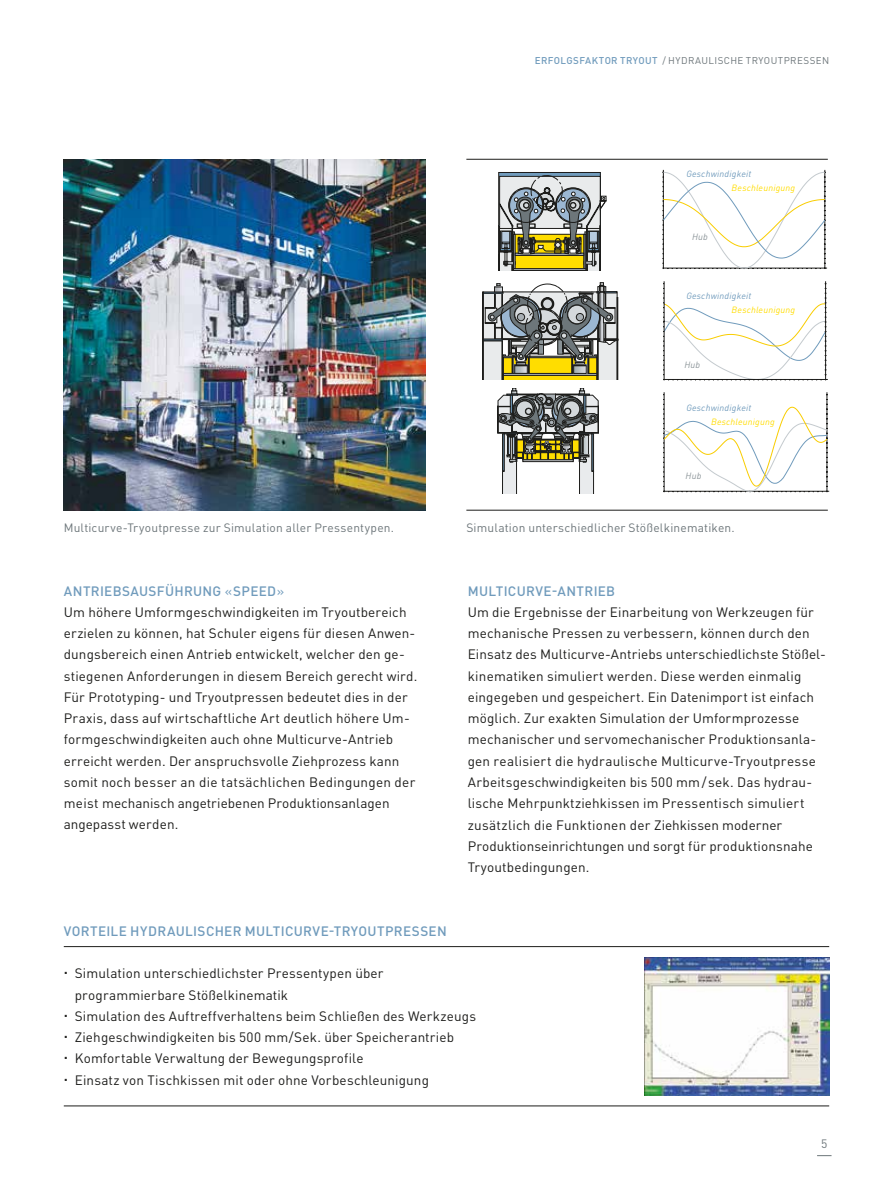
<style>
.page{position:relative;width:893px;height:1191px;background:#fff}
.page>*{position:absolute;margin:0;border:0;box-sizing:border-box;transform-origin:0 0}
.t1{font:13.5px/21.3px "DIN Pro";letter-spacing:.01em;color:#1d1d1b}
.t2{font:500 13.5px "DIN Pro";letter-spacing:.025em;color:#709bbc}
.t3{font:12px "DIN Pro";letter-spacing:.015em;color:#6d767a}
.t4{font:9.75px "DIN Pro";letter-spacing:.045em;color:#6d767a}
.t5{font:italic 9px "DIN Pro";letter-spacing:.025em;color:#709bbc}
.t6{font:italic 9px "DIN Pro";letter-spacing:.02em;color:#fd0}
.t7{font:italic 9px "DIN Pro";letter-spacing:.025em;color:#8a9397}
.s1{font-weight:500;color:#709bbc}
.s2{color:#709bbc}
</style>
<div class="page">
<svg style="left:817px;top:1155px;width:14px;height:1px"></svg>
<img style="left:64px;top:159px;width:361px;height:351px">
<hr style="left:64px;top:1105px;width:765px;height:1px;background:#1d1d1b">
<hr style="left:64px;top:946px;width:765px;height:1px;background:#1d1d1b">
<img style="left:645px;top:957px;width:184px;height:138px">
<hr style="left:466px;top:159px;width:362px;height:1px;background:#1d1d1b">
<div style="left:499px;top:172px;width:101px;height:54px;border:1px solid #1d1d1b"></div>
<svg style="left:499px;top:175px;width:107px;height:96px;background:#9d9d84"></svg>
<hr style="left:825px;top:170px;width:1px;height:98px;background:#1d1d1b">
<hr style="left:663px;top:170px;width:1px;height:99px;background:#1d1d1b">
<hr style="left:662px;top:268px;width:165px;height:1px;background:#1d1d1b">
<svg style="left:662px;top:171px;width:164px;height:98px"></svg>
<div style="left:482px;top:292px;width:1px;height:92px;border:1px solid #1d1d1b"></div>
<div style="left:478px;top:380px;width:143px;height:11px;background:#fff"></div>
<hr style="left:825px;top:281px;width:1px;height:98px;background:#1d1d1b">
<hr style="left:664px;top:281px;width:1px;height:99px;background:#1d1d1b">
<svg style="left:663px;top:283px;width:164px;height:96px"></svg>
<hr style="left:663px;top:379px;width:165px;height:1px;background:#1d1d1b">
<svg style="left:483px;top:282px;width:135px;height:212px"></svg>
<hr style="left:466px;top:510px;width:362px;height:1px;background:#1d1d1b">
<hr style="left:827px;top:392px;width:1px;height:99px;background:#1d1d1b">
<hr style="left:664px;top:392px;width:1px;height:100px;background:#1d1d1b">
<hr style="left:663px;top:491px;width:166px;height:1px;background:#1d1d1b">
<svg style="left:663px;top:394px;width:165px;height:98px"></svg>
<p class="t4" style="left:535px;top:53px;width:296px"><span class="s1">ERFOLGSFAKTOR TRYOUT</span> / HYDRAULISCHE TRYOUTPRESSEN</p>
<p class="t5" style="left:686px;top:166px;width:66px">Geschwindigkeit</p>
<p class="t7" style="left:692px;top:229px;width:17px">Hub</p>
<p class="t6" style="left:732px;top:181px;width:65px">Beschleunigung</p>
<p class="t5" style="left:686px;top:288px;width:66px">Geschwindigkeit</p>
<p class="t7" style="left:684px;top:358px;width:17px">Hub</p>
<p class="t6" style="left:732px;top:303px;width:65px">Beschleunigung</p>
<p class="t5" style="left:686px;top:401px;width:66px">Geschwindigkeit</p>
<p class="t6" style="left:711px;top:415px;width:65px">Beschleunigung</p>
<p class="t7" style="left:685px;top:468px;width:17px">Hub</p>
<p class="t3" style="left:64px;top:518px;width:332px">Multicurve-Tryoutpresse zur Simulation aller Pressentypen.</p>
<p class="t3" style="left:466px;top:518px;width:270px">Simulation unterschiedlicher Stößelkinematiken.</p>
<p class="t1" style="left:64px;top:578px;width:355px"><span class="s1">ANTRIEBSAUSFÜHRUNG</span> <span class="s2">«</span><span class="s1">SPEED</span><span class="s2">»<br></span>Um höhere Umformgeschwindigkeiten im Tryoutbereich erzielen zu können, hat Schuler eigens für diesen Anwen&shy;dungsbereich einen Antrieb entwickelt, welcher den ge&shy;stiegenen Anforderungen in diesem Bereich gerecht wird.<br>Für Prototyping- und Tryoutpressen bedeutet dies in der Praxis, dass auf wirtschaftliche Art deutlich höhere Um&shy;formgeschwindigkeiten auch ohne Multicurve-Antrieb erreicht werden. Der anspruchsvolle Ziehprozess kann somit noch besser an die tatsächlichen Bedingungen der meist mechanisch angetriebenen Produktionsanlagen angepasst werden.</p>
<p class="t2" style="left:468px;top:579px;width:149px">MULTICURVE-ANTRIEB</p>
<p class="t1" style="left:468px;top:600px;width:360px">Um die Ergebnisse der Einarbeitung von Werkzeugen für mechanische Pressen zu verbessern, können durch den Einsatz des Multicurve-Antriebs unterschiedlichste Stößel&shy;kinematiken simuliert werden. Diese werden einmalig eingegeben und gespeichert. Ein Datenimport ist einfach möglich. Zur exakten Simulation der Umformprozesse mechanischer und servomechanischer Produktionsanla&shy;gen realisiert die hydraulische Multicurve-Tryoutpresse Arbeitsgeschwindigkeiten bis 500 mm/ sek. Das hydrau&shy;lische Mehrpunktziehkissen im Pressentisch simuliert zusätzlich die Funktionen der Ziehkissen moderner Produktionseinrichtungen und sorgt für produktionsnahe Tryoutbedingungen.</p>
<p class="t2" style="left:64px;top:920px;width:384px">VORTEILE HYDRAULISCHER MULTICURVE-TRYOUTPRESSEN</p>
<p class="t1" style="left:75px;top:961px;width:403px">Simulation unterschiedlichster Pressentypen über programmierbare Stößelkinematik<br>Simulation des Auftreffverhaltens beim Schließen des Werkzeugs Ziehgeschwindigkeiten bis 500 mm/Sek. über Speicherantrieb Komfortable Verwaltung der Bewegungsprofile<br>Einsatz von Tischkissen mit oder ohne Vorbeschleunigung</p>
<p class="t3" style="left:821px;top:1134px;width:8px">5</p>
</div>
